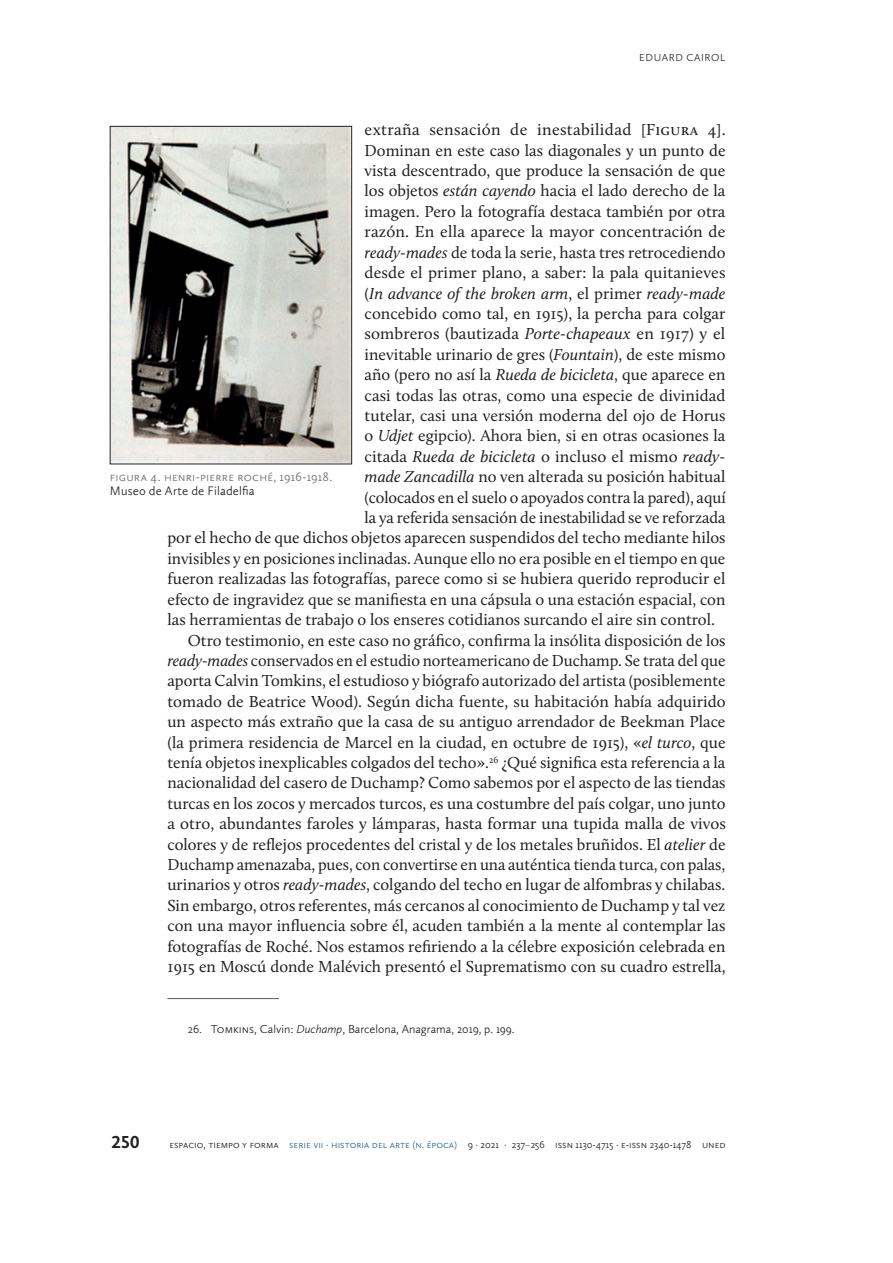
<style>
.page{position:relative;width:893px;height:1263px;background:#fff}
.page>*{position:absolute;margin:0;border:0;box-sizing:border-box;transform-origin:0 0}
.t1{font:700 18px "Calluna Sans";color:#231f20}
.t2{font:16.5px "Calluna";color:#231f20}
.t3{font:italic 16.5px "Calluna";color:#231f20}
.t4{font:16.5px "Calluna";letter-spacing:.02em;color:#231f20}
.t5{font:300 12.75px "Calluna Sans";letter-spacing:.015em;color:#67706e}
.t6{font:300 12.75px "Calluna Sans";letter-spacing:.01em;color:#231f20}
.t7{font:300 12px "Calluna Sans";color:#231f20}
.t8{font:300 10.5px "Calluna Sans";color:#231f20}
.t9{font:300 10.5px "Calluna Sans";color:#286790}
.s1{font-style:italic}
.s2{font-style:normal}
.s3{color:#286790}
.s4{font-weight:400;color:#67706e}
</style>
<div class="page">
<hr style="left:167px;top:998px;width:112px;height:1px;background:#67706e">
<img style="left:112px;top:128px;width:238px;height:334px">
<div style="left:110px;top:126px;width:242px;height:338px;border:1px solid #231f20"></div>
<p class="t8" style="left:639px;top:52px;width:15px">Eduard</p>
<p class="t8" style="left:686px;top:52px;width:14px">Cairol</p>
<p class="t4" style="left:365px;top:120px;width:363px">extraña sensación de inestabilidad [Figura 4].</p>
<p class="t2" style="left:365px;top:140px;width:362px">Dominan en este caso las diagonales y un punto de</p>
<p class="t2" style="left:365px;top:161px;width:362px">vista descentrado, que produce la sensación de que</p>
<p class="t2" style="left:365px;top:181px;width:362px">los objetos <span class="s1">están cayendo</span> hacia el lado derecho de la</p>
<p class="t2" style="left:365px;top:201px;width:362px">imagen. Pero la fotografía destaca también por otra</p>
<p class="t2" style="left:365px;top:222px;width:362px">razón. En ella aparece la mayor concentración de</p>
<p class="t2" style="left:365px;top:242px;width:362px"><span class="s1">ready-mades</span> de toda la serie, hasta tres retrocediendo</p>
<p class="t2" style="left:365px;top:263px;width:362px">desde el primer plano, a saber: la pala quitanieves</p>
<p class="t3" style="left:365px;top:283px;width:362px"><span class="s2">(</span>In advance of the broken arm<span class="s2">, el primer</span> ready<span class="s2">-</span>made</p>
<p class="t2" style="left:365px;top:303px;width:362px">concebido como tal, en 1915), la percha para colgar</p>
<p class="t2" style="left:365px;top:324px;width:362px">sombreros (bautizada <span class="s1">Porte-chapeaux</span> en 1917) y el</p>
<p class="t2" style="left:365px;top:344px;width:362px">inevitable urinario de gres (<span class="s1">Fountain</span>), de este mismo</p>
<p class="t2" style="left:365px;top:365px;width:362px">año (pero no así la <span class="s1">Rueda de bicicleta</span>, que aparece en</p>
<p class="t2" style="left:365px;top:385px;width:362px">casi todas las otras, como una especie de divinidad</p>
<p class="t2" style="left:365px;top:405px;width:363px">tutelar, casi una versión moderna del ojo de Horus</p>
<p class="t2" style="left:365px;top:426px;width:362px">o <span class="s1">Udjet</span> egipcio). Ahora bien, si en otras ocasiones la</p>
<p class="t3" style="left:365px;top:446px;width:362px"><span class="s2">citada</span> Rueda de bicicleta <span class="s2">o incluso el mismo</span> ready-</p>
<p class="t2" style="left:365px;top:467px;width:362px"><span class="s1">made Zancadilla</span> no ven alterada su posición habitual</p>
<p class="t2" style="left:365px;top:487px;width:363px">(colocados en el suelo o apoyados contra la pared), aquí</p>
<p class="t2" style="left:365px;top:507px;width:362px">la ya referida sensación de inestabilidad se ve reforzada</p>
<p class="t2" style="left:167px;top:528px;width:560px">por el hecho de que dichos objetos aparecen suspendidos del techo mediante hilos</p>
<p class="t2" style="left:167px;top:548px;width:559px">invisibles y en posiciones inclinadas. Aunque ello no era posible en el tiempo en que</p>
<p class="t2" style="left:167px;top:569px;width:560px">fueron realizadas las fotografías, parece como si se hubiera querido reproducir el</p>
<p class="t2" style="left:167px;top:589px;width:560px">efecto de ingravidez que se manifiesta en una cápsula o una estación espacial, con</p>
<p class="t2" style="left:167px;top:610px;width:549px">las herramientas de trabajo o los enseres cotidianos surcando el aire sin control.</p>
<p class="t2" style="left:188px;top:630px;width:539px">Otro testimonio, en este caso no gráfico, confirma la insólita disposición de los</p>
<p class="t2" style="left:167px;top:650px;width:560px"><span class="s1">ready-mades</span> conservados en el estudio norteamericano de Duchamp. Se trata del que</p>
<p class="t2" style="left:167px;top:671px;width:560px">aporta Calvin Tomkins, el estudioso y biógrafo autorizado del artista (posiblemente</p>
<p class="t2" style="left:167px;top:691px;width:560px">tomado de Beatrice Wood). Según dicha fuente, su habitación había adquirido</p>
<p class="t2" style="left:167px;top:712px;width:560px">un aspecto más extraño que la casa de su antiguo arrendador de Beekman Place</p>
<p class="t2" style="left:167px;top:732px;width:560px">(la primera residencia de Marcel en la ciudad, en octubre de 1915), «<span class="s1">el turco</span>, que</p>
<p class="t2" style="left:167px;top:752px;width:560px">tenía objetos inexplicables colgados del techo».<sup>26</sup> ¿Qué significa esta referencia a la</p>
<p class="t2" style="left:167px;top:773px;width:560px">nacionalidad del casero de Duchamp? Como sabemos por el aspecto de las tiendas</p>
<p class="t2" style="left:167px;top:793px;width:560px">turcas en los zocos y mercados turcos, es una costumbre del país colgar, uno junto</p>
<p class="t2" style="left:167px;top:814px;width:560px">a otro, abundantes faroles y lámparas, hasta formar una tupida malla de vivos</p>
<p class="t2" style="left:167px;top:834px;width:560px">colores y de reflejos procedentes del cristal y de los metales bruñidos. El <span class="s1">atelier</span> de</p>
<p class="t2" style="left:167px;top:854px;width:559px">Duchamp amenazaba, pues, con convertirse en una auténtica tienda turca, con palas,</p>
<p class="t2" style="left:167px;top:875px;width:559px">urinarios y otros <span class="s1">ready-mades</span>, colgando del techo en lugar de alfombras y chilabas.</p>
<p class="t2" style="left:167px;top:895px;width:560px">Sin embargo, otros referentes, más cercanos al conocimiento de Duchamp y tal vez</p>
<p class="t2" style="left:167px;top:916px;width:559px">con una mayor influencia sobre él, acuden también a la mente al contemplar las</p>
<p class="t2" style="left:167px;top:936px;width:560px">fotografías de Roché. Nos estamos refiriendo a la célebre exposición celebrada en</p>
<p class="t2" style="left:167px;top:956px;width:560px">1915 en Moscú donde Malévich presentó el Suprematismo con su cuadro estrella,</p>
<p class="t5" style="left:110px;top:469px;width:20px">Figura</p>
<p class="t5" style="left:151px;top:469px;width:59px">4. Henri -Pierre</p>
<p class="t5" style="left:237px;top:469px;width:97px">Roc hé, 1916-1918.</p>
<p class="t6" style="left:110px;top:484px;width:146px">M useo de Arte de Filadelfia</p>
<p class="t7" style="left:188px;top:1022px;width:328px">26. Tom ki ns, Calvin: <span class="s1">Duchamp</span>, Barcelona, Anagrama, 2019, p. 199.</p>
<p class="t1" style="left:112px;top:1131px;width:30px">250</p>
<p class="t8" style="left:169px;top:1138px;width:130px">ESPACIO, TIEMPO Y FORMA <span class="s3">Serie</span></p>
<p class="t9" style="left:313px;top:1138px;width:30px">VII · historia</p>
<p class="t9" style="left:372px;top:1138px;width:24px">de l arte</p>
<p class="t9" style="left:412px;top:1138px;width:26px">(n. época</p>
<p class="t8" style="left:454px;top:1138px;width:273px"><span class="s3">)</span> 9 · 2021 · 237<span class="s4">–</span>256 ISSN 1130-4715 · e-iss n 2340-1478 UN ED</p>
</div>
